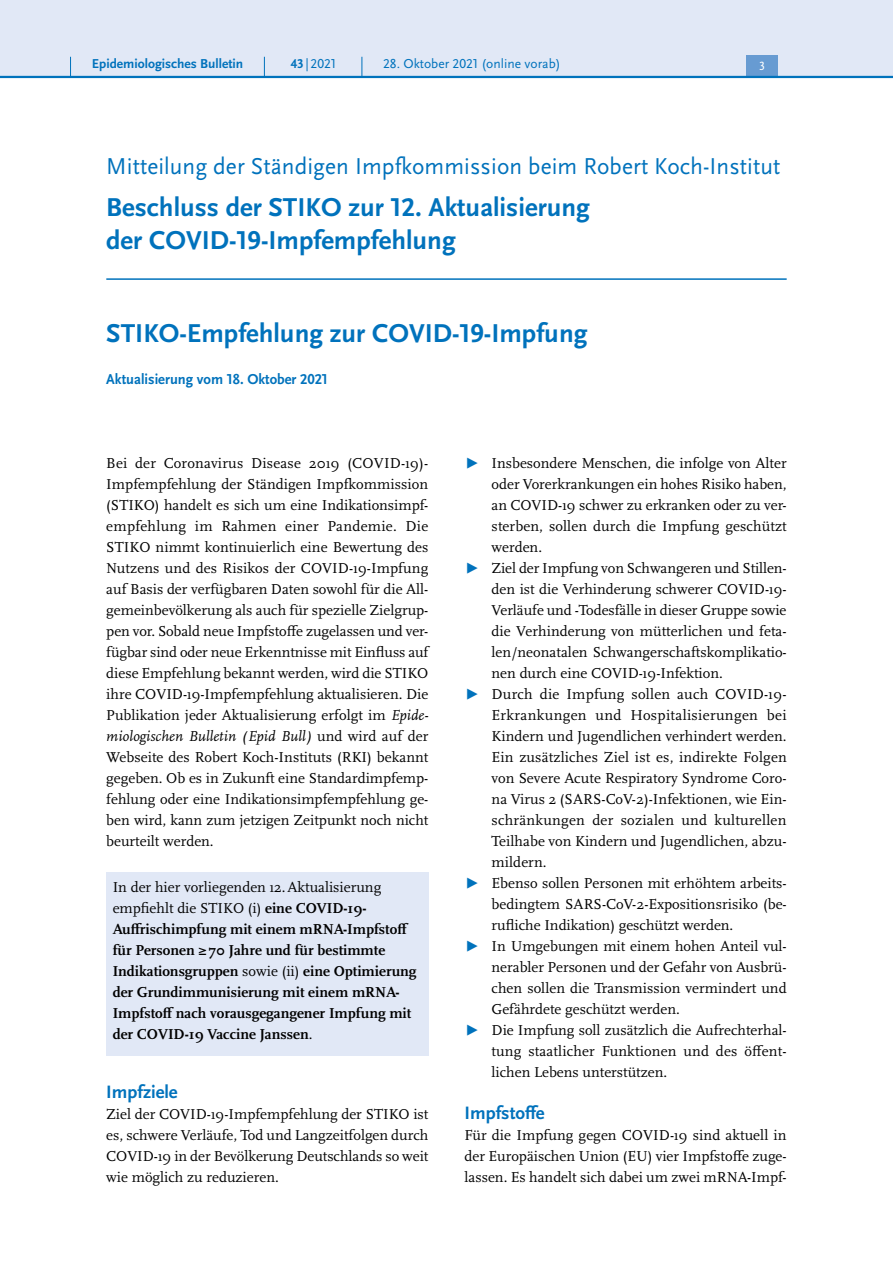
<style>
.page{position:relative;width:893px;height:1263px;background:#fff}
.page>*{position:absolute;margin:0;border:0;box-sizing:border-box;transform-origin:0 0}
.H2{font:700 27px/33px "Scala Sans Pro";color:#0072bc}
.H2_-_Unterzeile{font:24px "Scala Sans Pro";letter-spacing:.005em;color:#0072bc}
.t1{font:700 18.75px "Scala Sans Pro";color:#0072bc}
.P_-_Fließtext{font:15px/21px "Scala Pro";color:#000;text-align:justify}
.t2{font:700 15px/21px "Scala Pro";color:#000}
.H2_-_Unterzeile-2{font:700 15px "Scala Sans Pro";color:#0072bc}
.t3{font:13.5px "Scala Sans Pro";color:#0072bc}
.t4{font:700 13.5px "Scala Sans Pro";color:#0072bc}
.t5{font:12.45px "Scala Sans Pro";color:#fff}
.s1{font-weight:700}
.s2{font-style:italic}
.s3{font-weight:400}
.s4{font-family:"Scala Sans Pro";color:#0072bc}
</style>
<div class="page">
<hr style="left:106px;top:278px;width:681px;height:2px;background:#0072bc">
<div style="left:106px;top:872px;width:322px;height:183px;background:#e1e8f6"></div>
<div style="left:0;top:0;width:893px;height:77px;background:#e1e8f6"></div>
<div style="left:746px;top:55px;width:32px;height:21px;background:#679bd2"></div>
<hr style="left:0;top:76px;width:893px;height:2px;background:#0072bc">
<svg style="left:70px;top:57px;width:1px;height:19px"></svg>
<svg style="left:264px;top:57px;width:1px;height:19px"></svg>
<svg style="left:362px;top:57px;width:1px;height:19px"></svg>
<p class="t4" style="left:92px;top:55px;width:153px">Epidemiologisches Bulletin</p>
<p class="t3" style="left:291px;top:55px;width:47px"><span class="s1">43</span>|2021</p>
<p class="t3" style="left:383px;top:55px;width:179px">28. Oktober 2021 (online vorab)</p>
<p class="t5" style="left:759px;top:59px;width:7px">3</p>
<p class="H2_-_Unterzeile" style="left:106px;top:152px;width:676px">Mitteilung der Ständigen Impfkommission beim Robert Koch-Institut</p>
<h2 class="H2" style="left:106px;top:190px;width:485px">Beschluss der STIKO zur 12. Aktualisierung der COVID-19-Impfempfehlung</h2>
<h2 class="H2" style="left:106px;top:316px;width:483px">STIKO-Empfehlung zur COVID-19-Impfung</h2>
<p class="H2_-_Unterzeile-2" style="left:106px;top:370px;width:223px">Aktualisierung vom 18. Oktober 2021</p>
<p class="P_-_Fließtext" style="left:106px;top:452px;width:324px">Bei der Coronavirus Disease 2019 (COVID-19)- Impfempfehlung der Ständigen Impfkommission (STIKO) handelt es sich um eine Indikationsimpf&shy;empfehlung im Rahmen einer Pandemie. Die STIKO nimmt kontinuierlich eine Bewertung des Nutzens und des Risikos der COVID-19-Impfung auf Basis der verfügbaren Daten sowohl für die All&shy;gemeinbevölkerung als auch für spezielle Zielgrup&shy;pen vor. Sobald neue Impfstoffe zugelassen und ver&shy;fügbar sind oder neue Erkenntnisse mit Einfluss auf diese Empfehlung bekannt werden, wird die STIKO ihre COVID-19-Impfempfehlung aktualisieren. Die Publikation jeder Aktualisierung erfolgt im <span class="s2">Epide&shy;miologischen Bulletin (Epid Bull)</span> und wird auf der Webseite des Robert Koch-Instituts (RKI) bekannt gegeben. Ob es in Zukunft eine Standardimpfemp&shy;fehlung oder eine Indikationsimpfempfehlung ge&shy;ben wird, kann zum jetzigen Zeitpunkt noch nicht beurteilt werden.</p>
<p class="t2" style="left:113px;top:876px;width:305px"><span class="s3">In der hier vorliegenden 12.Aktualisierung empfiehlt die STIKO (i)</span> eine COVID-19- Auffrischimpfung mit einem mRNA-Impfstoff für Personen ≥70 Jahre und für bestimmte Indikationsgruppen <span class="s3">sowie (ii)</span> eine Optimierung der Grundimmunisierung mit einem mRNA-Impfstoff nach vorausgegangener Impfung mit der COVID-19 Vaccine Janssen<span class="s3">.</span></p>
<h3 class="t1" style="left:106px;top:1080px;width:73px">Impfziele</h3>
<p class="P_-_Fließtext" style="left:106px;top:1103px;width:324px">Ziel der COVID-19-Impfempfehlung der STIKO ist es, schwere Verläufe, Tod und Langzeitfolgen durch COVID-19 in der Bevölkerung Deutschlands so weit wie möglich zu reduzieren.</p>
<p class="P_-_Fließtext" style="left:492px;top:452px;width:297px;text-indent:-27px"><span class="s4">▶</span> Insbesondere Menschen, die infolge von Alter oder Vorerkrankungen ein hohes Risiko haben, an COVID-19 schwer zu erkranken oder zu ver&shy;sterben, sollen durch die Impfung geschützt werden.</p>
<p class="P_-_Fließtext" style="left:492px;top:557px;width:297px;text-indent:-27px"><span class="s4">▶</span> Ziel der Impfung von Schwangeren und Stillen&shy;den ist die Verhinderung schwerer COVID-19- Verläufe und -Todesfälle in dieser Gruppe sowie die Verhinderung von mütterlichen und feta&shy;len/neonatalen Schwangerschaftskomplikatio&shy;nen durch eine COVID-19-Infektion.</p>
<p class="P_-_Fließtext" style="left:492px;top:683px;width:297px;text-indent:-27px"><span class="s4">▶</span> Durch die Impfung sollen auch COVID-19- Erkrankungen und Hospitalisierungen bei Kindern und Jugendlichen verhindert werden.<br>Ein zusätzliches Ziel ist es, indirekte Folgen von Severe Acute Respiratory Syndrome Coro&shy;na Virus 2 (SARS-CoV-2)-Infektionen, wie Ein&shy;schränkungen der sozialen und kulturellen Teilhabe von Kindern und Jugendlichen, abzu&shy;mildern.</p>
<p class="P_-_Fließtext" style="left:492px;top:872px;width:297px;text-indent:-27px"><span class="s4">▶</span> Ebenso sollen Personen mit erhöhtem arbeits&shy;bedingtem SARS-CoV-2-Expositionsrisiko (be&shy;rufliche Indikation) geschützt werden.</p>
<p class="P_-_Fließtext" style="left:492px;top:935px;width:297px;text-indent:-27px"><span class="s4">▶</span> In Umgebungen mit einem hohen Anteil vul&shy;nerabler Personen und der Gefahr von Ausbrü&shy;chen sollen die Transmission vermindert und Gefährdete geschützt werden.</p>
<p class="P_-_Fließtext" style="left:492px;top:1019px;width:297px;text-indent:-27px"><span class="s4">▶</span> Die Impfung soll zusätzlich die Aufrechterhal&shy;tung staatlicher Funktionen und des öffent&shy;lichen Lebens unterstützen.</p>
<h3 class="t1" style="left:465px;top:1101px;width:82px">Impfstoffe</h3>
<p class="P_-_Fließtext" style="left:465px;top:1124px;width:324px">Für die Impfung gegen COVID-19 sind aktuell in der Europäischen Union (EU) vier Impfstoffe zuge&shy;lassen. Es handelt sich dabei um zwei mRNA-Impf-</p>
</div>
